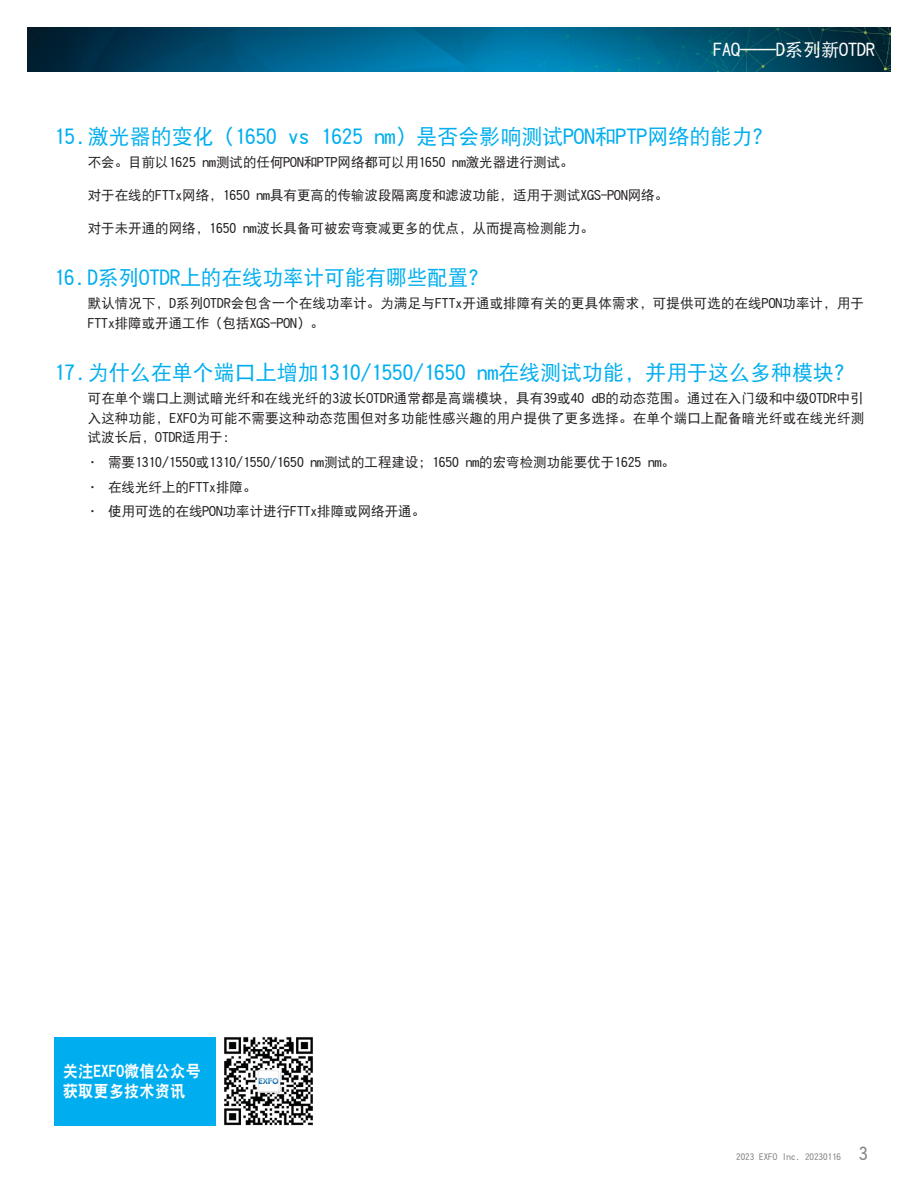
<style>
.page{position:relative;width:918px;height:1188px;background:#fff}
.page>*{position:absolute;margin:0;border:0;box-sizing:border-box;transform-origin:0 0}
.t1{font:21px "DF Hei W5";color:#00aeef}
.t2{font:18px "DF Hei W5";color:#fff}
.t3{font:16.5px/19.8px "DF Hei W9";color:#fff;scale:.93 1}
.Text{font:13.5px/19.5px "DF Hei W5";color:#231f20}
.t4{font:9px "DF Hei W5";color:#808285}
.s1{font-size:18px}
</style>
<div class="page">
<img style="left:27px;top:27px;width:864px;height:44px">
<div style="left:54px;top:1037px;width:162px;height:88px;background:#00aeef"></div>
<img style="left:224px;top:1037px;width:89px;height:89px">
<h2 class="t2" style="left:713px;top:41px;width:164px">FAQ——D系列新OTDR</h2>
<p class="t1" style="left:54px;top:126px;width:721px">15.激光器的变化（1650 vs 1625 nm）是否会影响测试PON和PTP网络的能力？</p>
<p class="Text" style="left:88px;top:152px;width:487px">不会。目前以1625 nm测试的任何PON和PTP网络都可以用1650 nm激光器进行测试。</p>
<p class="Text" style="left:88px;top:185px;width:582px">对于在线的FTTx网络，1650 nm具有更高的传输波段隔离度和滤波功能，适用于测试XGS-PON网络。</p>
<p class="Text" style="left:88px;top:218px;width:508px">对于未开通的网络，1650 nm波长具备可被宏弯衰减更多的优点，从而提高检测能力。</p>
<p class="t1" style="left:54px;top:267px;width:437px">16. D系列OTDR上的在线功率计可能有哪些配置？</p>
<p class="Text" style="left:88px;top:294px;width:778px">默认情况下，D系列OTDR会包含一个在线功率计。为满足与FTTx开通或排障有关的更具体需求，可提供可选的在线PON功率计，用于<br>FTTx排障或开通工作（包括XGS-PON）。</p>
<p class="t1" style="left:54px;top:362px;width:803px">17.为什么在单个端口上增加1310/1550/1650 nm在线测试功能，并用于这么多种模块？</p>
<p class="Text" style="left:88px;top:389px;width:778px;text-align:justify">可在单个端口上测试暗光纤和在线光纤的3波长OTDR通常都是高端模块，具有39或40 dB的动态范围。通过在入门级和中级OTDR中引入这种功能，EXFO为可能不需要这种动态范围但对多功能性感兴趣的用户提供了更多选择。在单个端口上配备暗光纤或在线光纤测试波长后，OTDR适用于：</p>
<p class="Text" style="left:86px;top:452px;width:591px">• 需要1310/1550或1310/1550/1650 nm测试的工程建设；1650 nm的宏弯检测功能要优于1625 nm。</p>
<p class="Text" style="left:86px;top:477px;width:172px">• 在线光纤上的FTTx排障。</p>
<p class="Text" style="left:86px;top:502px;width:341px">• 使用可选的在线PON功率计进行FTTx排障或网络开通。</p>
<p class="t3" style="left:63px;top:1061px;width:150px">关注EXFO微信公众号获取更多技术资讯</p>
<p class="t4" style="left:727px;top:1152px;width:143px">© 2023 EXFO Inc. 20230116 <span class="s1">3</span></p>
</div>
